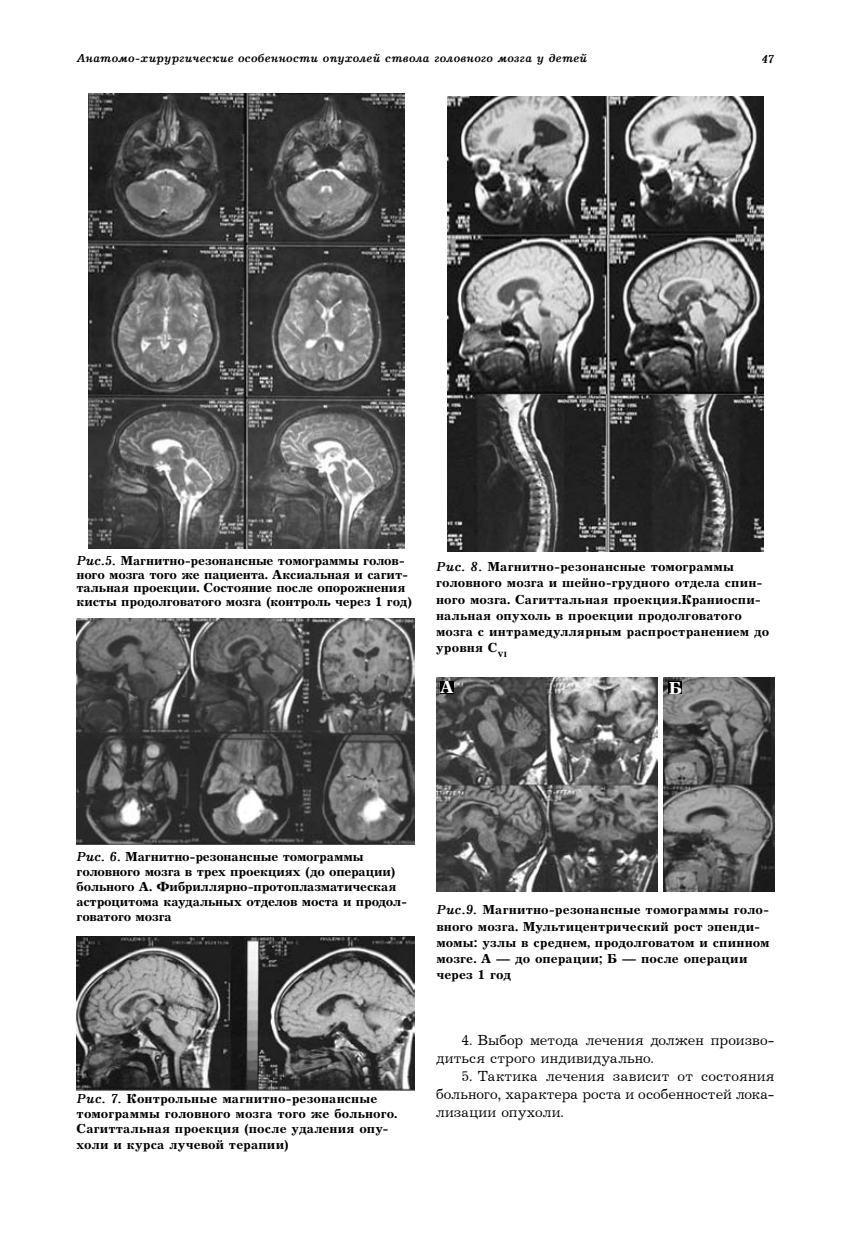
<style>
.page{position:relative;width:851px;height:1234px;background:#fff}
.page>*{position:absolute;margin:0;border:0;box-sizing:border-box;transform-origin:0 0}
.t1{font:700 18px "Journal";color:#fff}
.t2{font:15px "Journal";letter-spacing:.005em;color:#000}
.t3{font:700 13.5px/16.2px "Journal";color:#000}
.t4{font:italic 700 13.5px "Journal";color:#000}
.t5{font:italic 700 12px "Journal";color:#000}
.t6{font:700 7.8px "Journal";color:#000}
.s1{font-style:italic}
</style>
<div class="page">
<img style="left:89px;top:94px;width:315px;height:454px">
<img style="left:77px;top:936px;width:337px;height:153px">
<img style="left:447px;top:96px;width:316px;height:455px">
<img style="left:436px;top:677px;width:221px;height:214px">
<img style="left:663px;top:677px;width:111px;height:213px">
<div style="left:440px;top:680px;width:13px;height:13px;background:#000"></div>
<div style="left:668px;top:681px;width:14px;height:12px;background:#000"></div>
<img style="left:76px;top:618px;width:338px;height:226px">
<p class="t5" style="left:77px;top:52px;width:10px">Анатомо</p>
<p class="t5" style="left:135px;top:52px;width:14px">-хирургические</p>
<p class="t5" style="left:238px;top:52px;width:9px">особенности</p>
<p class="t5" style="left:323px;top:52px;width:9px">опухолей</p>
<p class="t5" style="left:385px;top:52px;width:9px">ствола</p>
<p class="t5" style="left:434px;top:52px;width:8px">головного</p>
<p class="t5" style="left:498px;top:52px;width:8px">мозга</p>
<p class="t5" style="left:537px;top:52px;width:21px">у детей</p>
<p class="t5" style="left:761px;top:52px;width:15px">47</p>
<p class="t3" style="left:76px;top:552px;width:48px"><span class="s1">Рис.5.</span> Магнитно</p>
<p class="t3" style="left:185px;top:552px;width:14px">-резонансн</p>
<p class="t3" style="left:256px;top:552px;width:19px">ыетомограмм</p>
<p class="t3" style="left:348px;top:552px;width:19px">ы голов-</p>
<p class="t3" style="left:77px;top:566px;width:8px">ногомозгатогожепациента</p>
<p class="t3" style="left:265px;top:566px;width:11px">. Аксиальнаяисагит</p>
<p class="t3" style="left:402px;top:566px;width:8px">-</p>
<p class="t3" style="left:77px;top:579px;width:9px">тальнаяпроекции</p>
<p class="t3" style="left:197px;top:579px;width:11px">. Состояниепослеопорож-нения</p>
<p class="t3" style="left:77px;top:593px;width:9px">кист</p>
<p class="t3" style="left:106px;top:593px;width:19px">ы продолговатогомозга</p>
<p class="t3" style="left:266px;top:593px;width:13px">(контрольчерез</p>
<p class="t3" style="left:375px;top:593px;width:15px">1 год</p>
<p class="t3" style="left:407px;top:593px;width:7px">)</p>
<p class="t4" style="left:436px;top:559px;width:10px">Рис</p>
<p class="t3" style="left:461px;top:558px;width:36px"><span class="s1">. 8.</span> Магнитно</p>
<p class="t3" style="left:554px;top:558px;width:15px">-резонансн</p>
<p class="t3" style="left:628px;top:558px;width:20px">ыетомограмм</p>
<p class="t3" style="left:723px;top:558px;width:12px">ы</p>
<p class="t3" style="left:436px;top:575px;width:9px">головногомозгаишейно</p>
<p class="t3" style="left:605px;top:575px;width:15px">-грудногоотделаспин</p>
<p class="t3" style="left:756px;top:575px;width:8px">-</p>
<p class="t3" style="left:436px;top:591px;width:9px">ногомозга</p>
<p class="t3" style="left:507px;top:591px;width:12px">. Сагиттальнаяпроекция</p>
<p class="t3" style="left:678px;top:591px;width:13px">.Краниоспи</p>
<p class="t3" style="left:754px;top:591px;width:8px">-</p>
<p class="t3" style="left:436px;top:607px;width:9px">нальнаяопухольвпроекциипродолговатого мозгасинтрамедуллярн</p>
<p class="t3" style="left:601px;top:623px;width:20px">ымраспространениемдо</p>
<p class="t3" style="left:436px;top:639px;width:9px">уровняС</p>
<p class="t6" style="left:497px;top:649px;width:11px">VI</p>
<h1 class="t1" style="left:440px;top:677px;width:15px">А</h1>
<h1 class="t1" style="left:668px;top:678px;width:15px">Б</h1>
<p class="t3" style="left:76px;top:848px;width:53px"><span class="s1">Рис. 6.</span> Магнитно</p>
<p class="t3" style="left:190px;top:848px;width:14px">-резонансн</p>
<p class="t3" style="left:261px;top:848px;width:19px">ыетомограмм</p>
<p class="t3" style="left:353px;top:848px;width:12px">ы</p>
<p class="t3" style="left:76px;top:863px;width:8px">головногомозгавтрехпроекциях</p>
<p class="t3" style="left:305px;top:863px;width:14px">(дооперации</p>
<p class="t3" style="left:390px;top:863px;width:7px">)</p>
<p class="t3" style="left:77px;top:878px;width:9px">больногоА</p>
<p class="t3" style="left:149px;top:878px;width:12px">. Фибриллярно</p>
<p class="t3" style="left:248px;top:878px;width:14px">-протоплазматическая</p>
<p class="t3" style="left:77px;top:893px;width:9px">астроцитомакаудальн</p>
<p class="t3" style="left:223px;top:893px;width:19px">ыхотделовмостаипродол</p>
<p class="t3" style="left:401px;top:893px;width:8px">-</p>
<p class="t3" style="left:76px;top:908px;width:8px">говатогомозга</p>
<p class="t4" style="left:76px;top:1091px;width:10px">Рис</p>
<p class="t3" style="left:102px;top:1090px;width:29px"><span class="s1">. 7.</span> Контрольн</p>
<p class="t3" style="left:200px;top:1090px;width:20px">ыемагнитно</p>
<p class="t3" style="left:286px;top:1090px;width:15px">-резонансн</p>
<p class="t3" style="left:359px;top:1090px;width:16px">ые</p>
<p class="t3" style="left:77px;top:1105px;width:9px">томограмм</p>
<p class="t3" style="left:149px;top:1105px;width:19px">ы головногомозгатогожебольного</p>
<p class="t3" style="left:394px;top:1105px;width:4px">.</p>
<p class="t3" style="left:77px;top:1120px;width:9px">Сагиттальнаяпроекция</p>
<p class="t3" style="left:244px;top:1120px;width:14px">(послеудаленияопу</p>
<p class="t3" style="left:382px;top:1120px;width:8px">-</p>
<p class="t3" style="left:77px;top:1135px;width:9px">холиикурсалучевойтерапии</p>
<p class="t3" style="left:284px;top:1135px;width:7px">)</p>
<p class="t4" style="left:436px;top:902px;width:10px">Рис</p>
<p class="t3" style="left:461px;top:901px;width:31px"><span class="s1">.9.</span> Магнитно</p>
<p class="t3" style="left:549px;top:901px;width:15px">-резонансн</p>
<p class="t3" style="left:622px;top:901px;width:20px">ыетомограмм</p>
<p class="t3" style="left:718px;top:901px;width:19px">ы голо</p>
<p class="t3" style="left:763px;top:901px;width:8px">-</p>
<p class="t3" style="left:436px;top:917px;width:9px">вногомозга</p>
<p class="t3" style="left:515px;top:917px;width:11px">. Мультицентрическийрост</p>
<p class="t3" style="left:707px;top:917px;width:16px">эпенди</p>
<p class="t3" style="left:754px;top:917px;width:8px">-</p>
<p class="t3" style="left:436px;top:934px;width:10px">мом</p>
<p class="t3" style="left:463px;top:934px;width:23px">ы: узл</p>
<p class="t3" style="left:505px;top:934px;width:19px">ы всреднем</p>
<p class="t3" style="left:587px;top:934px;width:11px">, продолговатомиспинном</p>
<p class="t3" style="left:436px;top:950px;width:9px">мозге</p>
<p class="t3" style="left:473px;top:950px;width:45px">. А — дооперации</p>
<p class="t3" style="left:599px;top:950px;width:46px">;Б— послеоперации</p>
<p class="t3" style="left:436px;top:966px;width:8px">через</p>
<p class="t3" style="left:478px;top:966px;width:15px">1 год</p>
<p class="t2" style="left:461px;top:1032px;width:78px">4. Выбор метода</p>
<p class="t2" style="left:585px;top:1032px;width:10px">лечения</p>
<p class="t2" style="left:650px;top:1032px;width:70px">долженпроизво</p>
<p class="t2" style="left:767px;top:1032px;width:8px">-</p>
<p class="t2" style="left:436px;top:1050px;width:9px">диться</p>
<p class="t2" style="left:490px;top:1050px;width:9px">строго</p>
<p class="t2" style="left:540px;top:1050px;width:10px">индивидуально</p>
<p class="t2" style="left:650px;top:1050px;width:4px">.</p>
<p class="t2" style="left:461px;top:1068px;width:36px">5. Тактика</p>
<p class="t2" style="left:546px;top:1068px;width:10px">лечения</p>
<p class="t2" style="left:613px;top:1068px;width:9px">зависит</p>
<p class="t2" style="left:677px;top:1068px;width:33px">от состояния</p>
<p class="t2" style="left:436px;top:1086px;width:17px">больного</p>
<p class="t2" style="left:497px;top:1086px;width:17px">, характера</p>
<p class="t2" style="left:582px;top:1086px;width:9px">роста</p>
<p class="t2" style="left:625px;top:1086px;width:52px">иособенностей</p>
<p class="t2" style="left:736px;top:1086px;width:9px">лока</p>
<p class="t2" style="left:767px;top:1086px;width:8px">-</p>
<p class="t2" style="left:436px;top:1104px;width:10px">лиза</p>
<p class="t2" style="left:469px;top:1104px;width:42px">ции опухоли</p>
<p class="t2" style="left:560px;top:1104px;width:4px">.</p>
</div>
